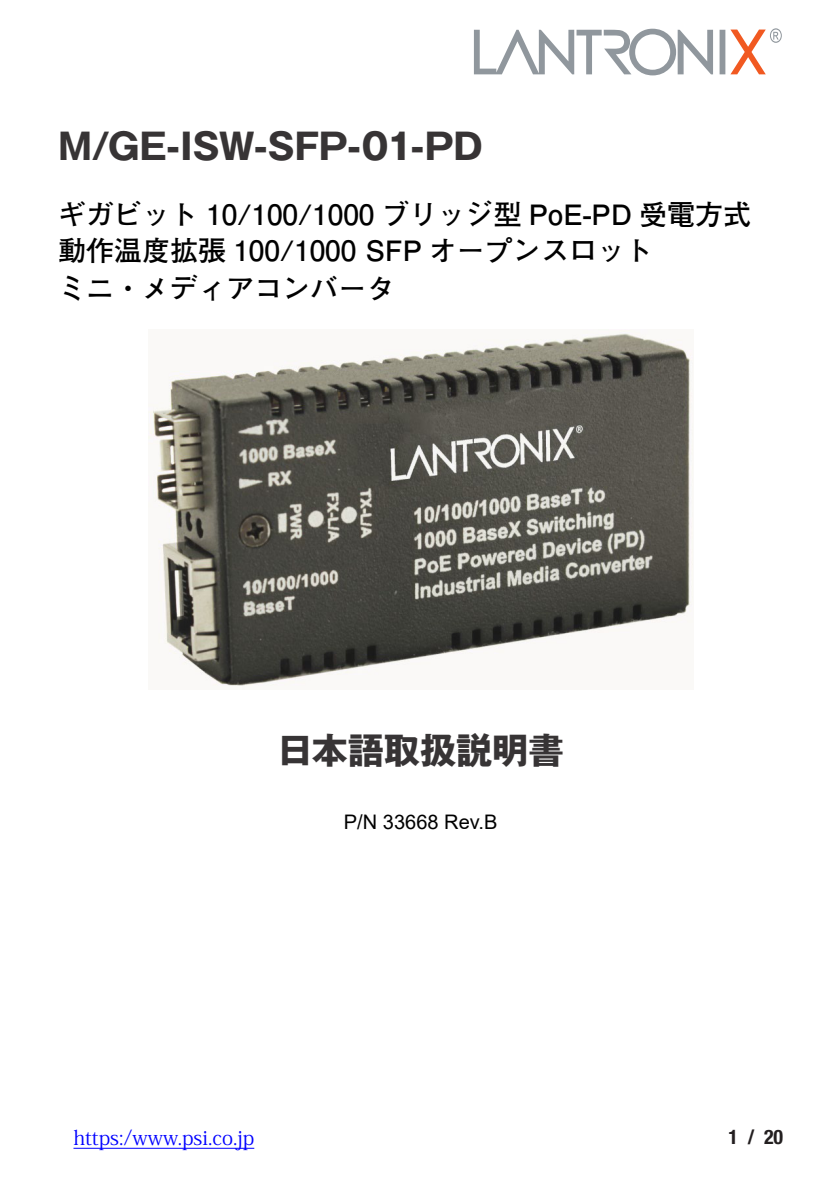
<style>
.page{position:relative;width:840px;height:1191px;background:#fff}
.page>*{position:absolute;margin:0;border:0;box-sizing:border-box;transform-origin:0 0}
.t1{font:700 36px "Gothic MB101 Pro";letter-spacing:-.005em;color:#373435}
.t2{font:700 28px "Futo Go B101 Pro";color:#000}
.t3{font:20px "Koz Min Pro";color:#00f}
.t4{font:20px "Arial";color:#000}
.t5{font:700 condensed 20px "Helvetica Neue LT Std";color:#231f20}
</style>
<div class="page">
<svg style="left:474px;top:29px;width:238px;height:46px"></svg>
<svg style="left:719px;top:28px;width:62px;height:46px"></svg>
<img style="left:148px;top:330px;width:544px;height:356px">
<hr style="left:73px;top:1147px;width:181px;height:1px;background:#00f">
<p class="t1" style="left:58px;top:116px;width:426px">M/GE-ISW-SFP-01-PD</p>
<p class="t2" style="left:58px;top:192px;width:694px">ギガビット　10/100/1000 ブリッジ型 PoE-PD 受電方式</p>
<p class="t2" style="left:58px;top:228px;width:596px">動作温度拡張 100/1000 SFP オープンスロット</p>
<p class="t2" style="left:58px;top:266px;width:337px">ミニ・メディアコンバータ</p>
<p class="t1" style="left:277px;top:720px;width:288px">日本語取扱説明書</p>
<p class="t4" style="left:344px;top:808px;width:155px">P/N 33668 Rev.B</p>
<p class="t3" style="left:73px;top:1123px;width:182px">https:/www.psi.co.jp</p>
<p class="t5" style="left:728px;top:1125px;width:56px">1 / 20</p>
</div>
